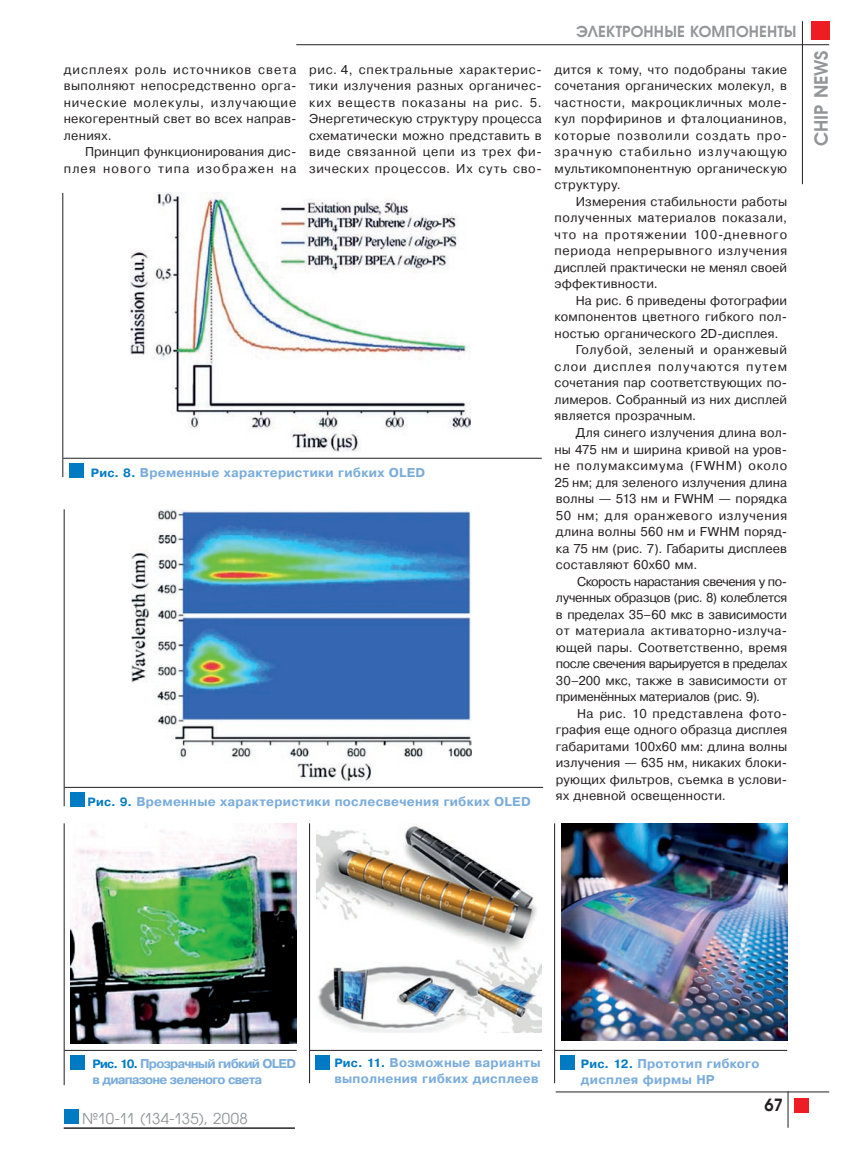
<style>
.page{position:relative;width:851px;height:1149px;background:#fff}
.page>*{position:absolute;margin:0;border:0;box-sizing:border-box;transform-origin:0 0}
.t1{font:700 18px "Avant Garde CTT";color:#939598}
.t2{font:700 16.5px "Avant Garde CTT";color:#231f20}
.t3{font:700 15px "Avant Garde CTT";letter-spacing:.01em;color:#939598}
.t4{font:15px "Avant Garde CTT";letter-spacing:.015em;color:#939598}
.t5{font:12.75px/16.5px "Pragmatica C";letter-spacing:.015em;color:#231f20;text-align:justify}
.t6{font:700 12.75px/15.3px "Pragmatica C";letter-spacing:.015em;color:#7aacdc}
.t7{font:12.75px "Pragmatica C";letter-spacing:-.04em;color:#231f20}
.t8{font:12.75px "Pragmatica C";letter-spacing:-.025em;color:#231f20}
.t9{font:12.75px "Pragmatica C";letter-spacing:.035em;color:#231f20}
.t10{font:700 12.75px/15.3px "Pragmatica C";letter-spacing:-.06em;color:#7aacdc}
.t11{font:12.75px "Pragmatica C";letter-spacing:-.01em;color:#231f20}
.t12{font:12.75px "Pragmatica C";letter-spacing:.05em;color:#231f20}
.t13{font:12.75px "Pragmatica C";letter-spacing:.08em;color:#231f20}
.t14{font:12.75px "Pragmatica C";letter-spacing:.065em;color:#231f20}
.t15{font:12.75px "Pragmatica C";letter-spacing:.045em;color:#231f20}
.s1{font-size:12px;color:#007bc3}
</style>
<div class="page">
<hr style="left:555px;top:1091px;width:274px;height:1px;background:#231f20">
<hr style="left:787px;top:1091px;width:1px;height:36px;background:#231f20">
<div style="left:793px;top:1097px;width:15px;height:15px;background:#ee1d23"></div>
<hr style="left:64px;top:1127px;width:231px;height:1px;background:#231f20">
<div style="left:64px;top:1108px;width:14px;height:15px;background:#007bc3"></div>
<hr style="left:296px;top:44px;width:533px;height:1px;background:#231f20">
<div style="left:810px;top:21px;width:19px;height:19px;background:#ee1d23"></div>
<hr style="left:802px;top:21px;width:1px;height:163px;background:#231f20">
<img style="left:130px;top:193px;width:340px;height:258px">
<hr style="left:62px;top:193px;width:1px;height:284px;background:#231f20">
<hr style="left:63px;top:457px;width:478px;height:1px;background:#231f20">
<div style="left:69px;top:463px;width:14px;height:15px;background:#007bc3"></div>
<img style="left:132px;top:509px;width:340px;height:272px">
<hr style="left:64px;top:509px;width:1px;height:297px;background:#231f20">
<hr style="left:64px;top:786px;width:479px;height:1px;background:#231f20">
<div style="left:70px;top:792px;width:15px;height:15px;background:#007bc3"></div>
<img style="left:71px;top:823px;width:225px;height:220px">
<hr style="left:64px;top:823px;width:1px;height:261px;background:#231f20">
<hr style="left:64px;top:1049px;width:233px;height:1px;background:#231f20">
<div style="left:70px;top:1054px;width:15px;height:15px;background:#007bc3"></div>
<img style="left:561px;top:823px;width:226px;height:217px">
<hr style="left:554px;top:823px;width:1px;height:259px;background:#231f20">
<hr style="left:555px;top:1049px;width:232px;height:1px;background:#231f20">
<div style="left:560px;top:1054px;width:15px;height:15px;background:#007bc3"></div>
<img style="left:316px;top:826px;width:225px;height:205px">
<hr style="left:309px;top:823px;width:1px;height:259px;background:#231f20">
<hr style="left:310px;top:1049px;width:232px;height:1px;background:#231f20">
<div style="left:315px;top:1054px;width:15px;height:15px;background:#007bc3"></div>
<p class="t5" style="left:64px;top:61px;width:234px">дисплеях роль источников света выполняют непосредственно орга&shy;нические молекулы, излучающие некогерентный свет во всех направ&shy;лениях.</p>
<p class="t5" style="left:64px;top:144px;width:234px;text-align:right">Принцип функционирования дис&shy;плея нового типа изображен на</p>
<p class="t5" style="left:309px;top:61px;width:234px">рис. 4, спектральные характерис&shy;тики излучения разных органичес&shy;ких веществ показаны на рис. 5.<br>Энергетическую структуру процесса схематически можно представить в виде связанной цепи из трех фи&shy;зических процессов. Их суть сво-</p>
<p class="t6" style="left:91px;top:464px;width:336px"><span class="s1">Рис. 8.</span> Временные характеристики гибких OLED</p>
<p class="t6" style="left:88px;top:793px;width:444px"><span class="s1">Рис. 9.</span> Временные характеристики послесвечения гибких OLED</p>
<p class="t3" style="left:576px;top:22px;width:211px">ЭЛЕКТРОННЫЕ КОМПОНЕНТЫ</p>
<p class="t5" style="left:554px;top:61px;width:234px">дится к тому, что подобраны такие сочетания органических молекул, в частности, макроцикличных моле&shy;кул порфиринов и фталоцианинов, которые позволили создать про&shy;зрачную стабильно излучающую мультикомпонентную органическую структуру.</p>
<p class="t5" style="left:554px;top:193px;width:234px;text-indent:21px">Измерения стабильности работы полученных материалов показали, что на протяжении 100-дневного периода непрерывного излучения дисплей практически не менял своей эффективности.</p>
<p class="t5" style="left:575px;top:292px;width:213px">На рис. 6 приведены фотографии</p>
<p class="t5" style="left:554px;top:309px;width:234px">компонентов цветного гибкого пол-</p>
<p class="t5" style="left:554px;top:325px;width:225px">ностью органического 2D-дисплея.</p>
<p class="t15" style="left:575px;top:343px;width:213px">Голубой, зеленый и оранжевый</p>
<p class="t13" style="left:554px;top:359px;width:234px">слои дисплея получаются путем</p>
<p class="t5" style="left:554px;top:375px;width:234px">сочетания пар соответствующих по-</p>
<p class="t5" style="left:554px;top:391px;width:234px">лимеров. Собранный из них дисплей</p>
<p class="t5" style="left:554px;top:408px;width:143px">является прозрачным.</p>
<p class="t5" style="left:575px;top:424px;width:213px">Для синего излучения длина вол-</p>
<p class="t5" style="left:554px;top:441px;width:234px">ны 475 нм и ширина кривой на уров-</p>
<p class="t14" style="left:554px;top:458px;width:234px">не полумаксимума (FWHM) около</p>
<p class="t5" style="left:554px;top:474px;width:234px">25 нм; для зеленого излучения длина</p>
<p class="t5" style="left:556px;top:490px;width:233px">волны — 513 нм и FWHM — порядка</p>
<p class="t12" style="left:556px;top:508px;width:233px">50 нм; для оранжевого излучения</p>
<p class="t5" style="left:556px;top:523px;width:233px">длина волны 560 нм и FWHM поряд-</p>
<p class="t5" style="left:556px;top:540px;width:233px">ка 75 нм (рис. 7). Габариты дисплеев</p>
<p class="t5" style="left:556px;top:556px;width:143px">составляют 60х60 мм.</p>
<p class="t7" style="left:577px;top:574px;width:211px">Скорость нарастания свечения у по-</p>
<p class="t8" style="left:556px;top:590px;width:233px">лученных образцов (рис. 8) колеблется</p>
<p class="t11" style="left:556px;top:607px;width:233px">в пределах 35–60 мкс в зависимости</p>
<p class="t9" style="left:556px;top:623px;width:233px">от материала активаторно-излуча-</p>
<p class="t5" style="left:556px;top:639px;width:233px">ющей пары. Соответственно, время</p>
<p class="t7" style="left:556px;top:656px;width:233px">после свечения варьируется в пределах</p>
<p class="t5" style="left:556px;top:672px;width:233px">30–200 мкс, также в зависимости от</p>
<p class="t8" style="left:556px;top:689px;width:206px">применённых материалов (рис. 9).</p>
<p class="t9" style="left:577px;top:706px;width:211px">На рис. 10 представлена фото-</p>
<p class="t5" style="left:556px;top:721px;width:233px">графия еще одного образца дисплея</p>
<p class="t5" style="left:556px;top:738px;width:233px">габаритами 100х60 мм: длина волны</p>
<p class="t5" style="left:556px;top:754px;width:233px">излучения — 635 нм, никаких блоки-</p>
<p class="t5" style="left:556px;top:771px;width:233px">рующих фильтров, съемка в услови-</p>
<p class="t5" style="left:556px;top:787px;width:171px">ях дневной освещенности.</p>
<h1 class="t1" style="left:809px;top:146px;width:97px;rotate:-90deg">CHIP NEWS</h1>
<p class="t6" style="left:334px;top:1055px;width:208px"><span class="s1">Рис. 11.</span> Возможные варианты выполнения гибких дисплеев</p>
<p class="t10" style="left:93px;top:1056px;width:205px"><span class="s1">Рис. 10.</span> Прозрачный гибкий OLED в диапазоне зеленого света</p>
<p class="t6" style="left:581px;top:1056px;width:180px"><span class="s1">Рис. 12.</span> Прототип гибкого дисплея фирмы HP</p>
<p class="t4" style="left:82px;top:1108px;width:167px">№10-11 (134-135), 2008</p>
<p class="t2" style="left:764px;top:1094px;width:10px">67</p>
</div>
